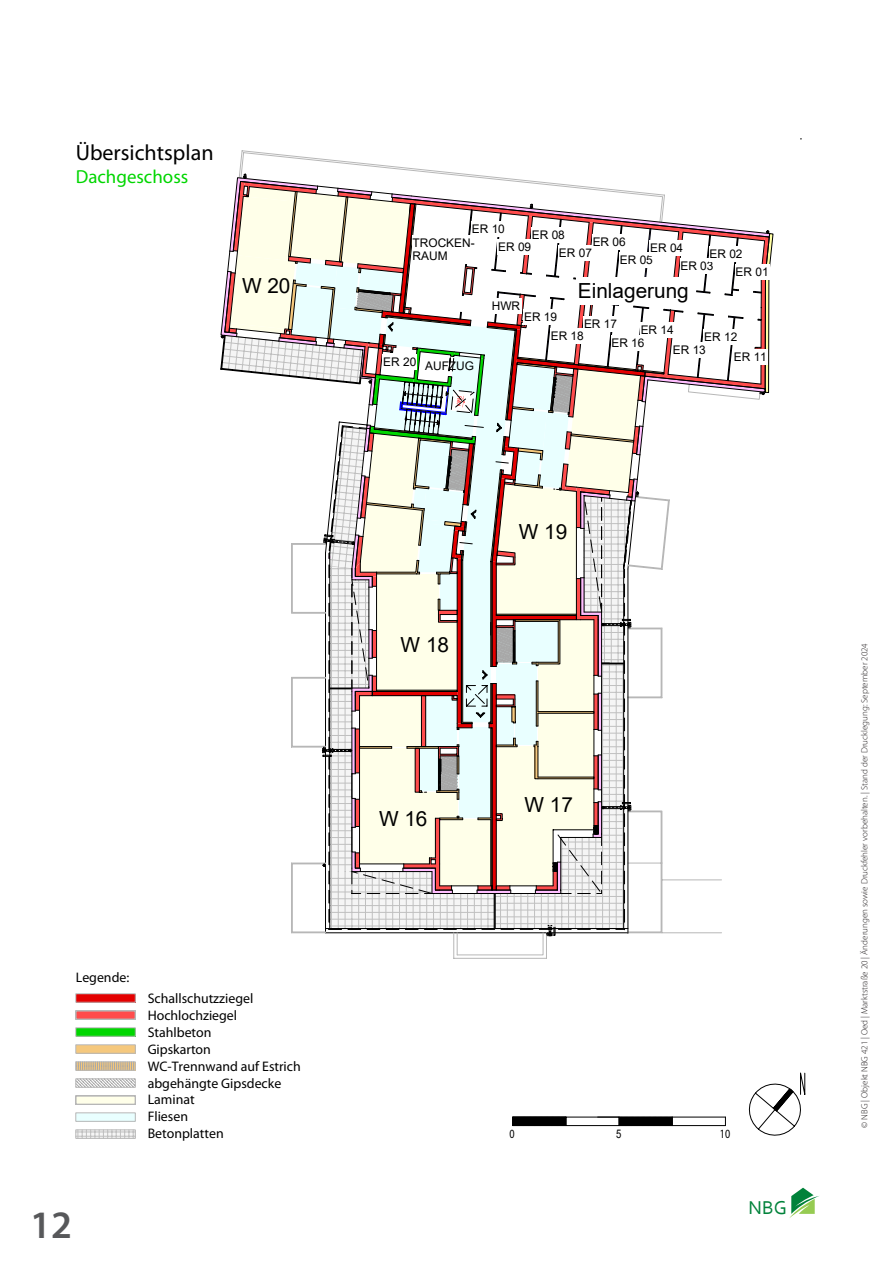
<style>
.page{position:relative;width:893px;height:1263px;background:#fff}
.page>*{position:absolute;margin:0;border:0;box-sizing:border-box;transform-origin:0 0}
.t1{font:600 39px "Myriad Pro";color:#57585a}
.t2{font:22.05px "Myriad Pro";color:#000}
.t3{font:20.85px "Arial";color:#000}
.t4{font:19.5px "Corbel";color:#00823a}
.t5{font:18.9px "Myriad Pro";color:#00d600}
.t6{font:13.8px/16.8px "Myriad Pro";color:#000}
.t7{font:12.6px "Myriad Pro";color:#000;scale:.8 1}
.t8{font:11.85px/12.8px "Arial";color:#000}
.t9{font:11.85px "Arial";color:#000;scale:.8 1}
.t10{font:300 9px "Myriad Pro";color:#231f20}
</style>
<div class="page">
<svg style="left:789px;top:1188px;width:30px;height:30px"></svg>
<svg style="left:220px;top:150px;width:553px;height:809px"></svg>
<div style="left:382px;top:354px;width:35px;height:16px;background:#fff"></div>
<div style="left:412px;top:235px;width:64px;height:29px;background:#fff"></div>
<div style="left:471px;top:221px;width:35px;height:16px;background:#fff"></div>
<div style="left:497px;top:239px;width:35px;height:16px;background:#fff"></div>
<div style="left:558px;top:246px;width:35px;height:15px;background:#fff"></div>
<div style="left:619px;top:252px;width:35px;height:16px;background:#fff"></div>
<div style="left:680px;top:258px;width:34px;height:16px;background:#fff"></div>
<div style="left:735px;top:264px;width:35px;height:16px;background:#fff"></div>
<div style="left:531px;top:227px;width:35px;height:16px;background:#fff"></div>
<div style="left:592px;top:234px;width:35px;height:16px;background:#fff"></div>
<div style="left:649px;top:240px;width:35px;height:16px;background:#fff"></div>
<div style="left:709px;top:246px;width:35px;height:16px;background:#fff"></div>
<div style="left:523px;top:309px;width:35px;height:16px;background:#fff"></div>
<div style="left:583px;top:316px;width:35px;height:16px;background:#fff"></div>
<div style="left:640px;top:322px;width:35px;height:16px;background:#fff"></div>
<div style="left:703px;top:329px;width:35px;height:16px;background:#fff"></div>
<div style="left:550px;top:328px;width:35px;height:16px;background:#fff"></div>
<div style="left:611px;top:335px;width:34px;height:16px;background:#fff"></div>
<div style="left:672px;top:342px;width:35px;height:16px;background:#fff"></div>
<div style="left:733px;top:349px;width:35px;height:16px;background:#fff"></div>
<div style="left:491px;top:298px;width:30px;height:16px;background:#fff"></div>
<div style="left:576px;top:277px;width:115px;height:27px;background:#fff"></div>
<svg style="left:75px;top:993px;width:61px;height:27px"></svg>
<svg style="left:75px;top:1027px;width:61px;height:112px"></svg>
<svg style="left:513px;top:1118px;width:54px;height:7px"></svg>
<hr style="left:513px;top:1117px;width:106px;height:1px;background:#000">
<hr style="left:513px;top:1125px;width:159px;height:1px;background:#000">
<svg style="left:597px;top:1073px;width:208px;height:63px"></svg>
<h2 class="t2" style="left:76px;top:139px;width:139px">Übersichtsplan</h2>
<h3 class="t5" style="left:76px;top:165px;width:114px">Dachgeschoss</h3>
<h3 class="t3" style="left:242px;top:271px;width:50px">W 20</h3>
<p class="t6" style="left:76px;top:969px;width:55px">Legende:</p>
<h1 class="t1" style="left:30px;top:1203px;width:43px">12</h1>
<p class="t6" style="left:148px;top:990px;width:155px">Schallschutzziegel<br>Hochlochziegel<br>Stahlbeton<br>Gipskarton<br>WC-Trennwand auf Estrich abgehängte Gipsdecke<br>Laminat<br>Fliesen<br>Betonplatten</p>
<p class="t8" style="left:498px;top:220px;width:35px;line-height:18px;text-indent:-26px">ER 10<br>ER 09</p>
<p class="t8" style="left:532px;top:229px;width:35px">ER 08</p>
<p class="t8" style="left:593px;top:235px;width:35px">ER 06</p>
<p class="t8" style="left:413px;top:236px;width:64px">TROCKEN-<br>RAUM</p>
<p class="t8" style="left:650px;top:241px;width:35px">ER 04</p>
<p class="t8" style="left:559px;top:247px;width:35px">ER 07</p>
<p class="t8" style="left:710px;top:247px;width:35px">ER 02</p>
<p class="t8" style="left:620px;top:253px;width:35px">ER 05</p>
<p class="t8" style="left:680px;top:260px;width:35px">ER 03</p>
<p class="t8" style="left:736px;top:265px;width:35px">ER 01</p>
<p class="t8" style="left:383px;top:359px;width:92px">ER 20 AUFZUG</p>
<p class="t8" style="left:492px;top:299px;width:30px">HWR</p>
<h3 class="t3" style="left:578px;top:276px;width:112px">Einlagerung</h3>
<p class="t8" style="left:524px;top:310px;width:35px">ER 19</p>
<p class="t8" style="left:584px;top:317px;width:35px">ER 17</p>
<p class="t8" style="left:641px;top:323px;width:35px">ER 14</p>
<p class="t8" style="left:551px;top:329px;width:35px">ER 18</p>
<p class="t8" style="left:704px;top:330px;width:35px">ER 12</p>
<p class="t8" style="left:611px;top:337px;width:35px">ER 16</p>
<p class="t8" style="left:673px;top:343px;width:35px">ER 13</p>
<p class="t8" style="left:734px;top:351px;width:35px">ER 11</p>
<h3 class="t3" style="left:401px;top:630px;width:50px">W 18</h3>
<h3 class="t3" style="left:379px;top:804px;width:50px">W 16</h3>
<h3 class="t3" style="left:519px;top:517px;width:50px">W 19</h3>
<h3 class="t3" style="left:524px;top:791px;width:50px">W 17</h3>
<p class="t7" style="left:509px;top:1126px;width:8px">0</p>
<p class="t9" style="left:616px;top:1126px;width:8px">5</p>
<p class="t7" style="left:720px;top:1126px;width:14px">10</p>
<h3 class="t4" style="left:749px;top:1195px;width:40px">NBG</h3>
<p class="t10" style="left:859px;top:1127px;width:486px;rotate:-90deg">© NBG | Objekt NBG 421 | Oed | Marktstraße 20 | Änderungen sowie Druckfehler vorbehalten. | Stand der Drucklegung: September 2024</p>
</div>
